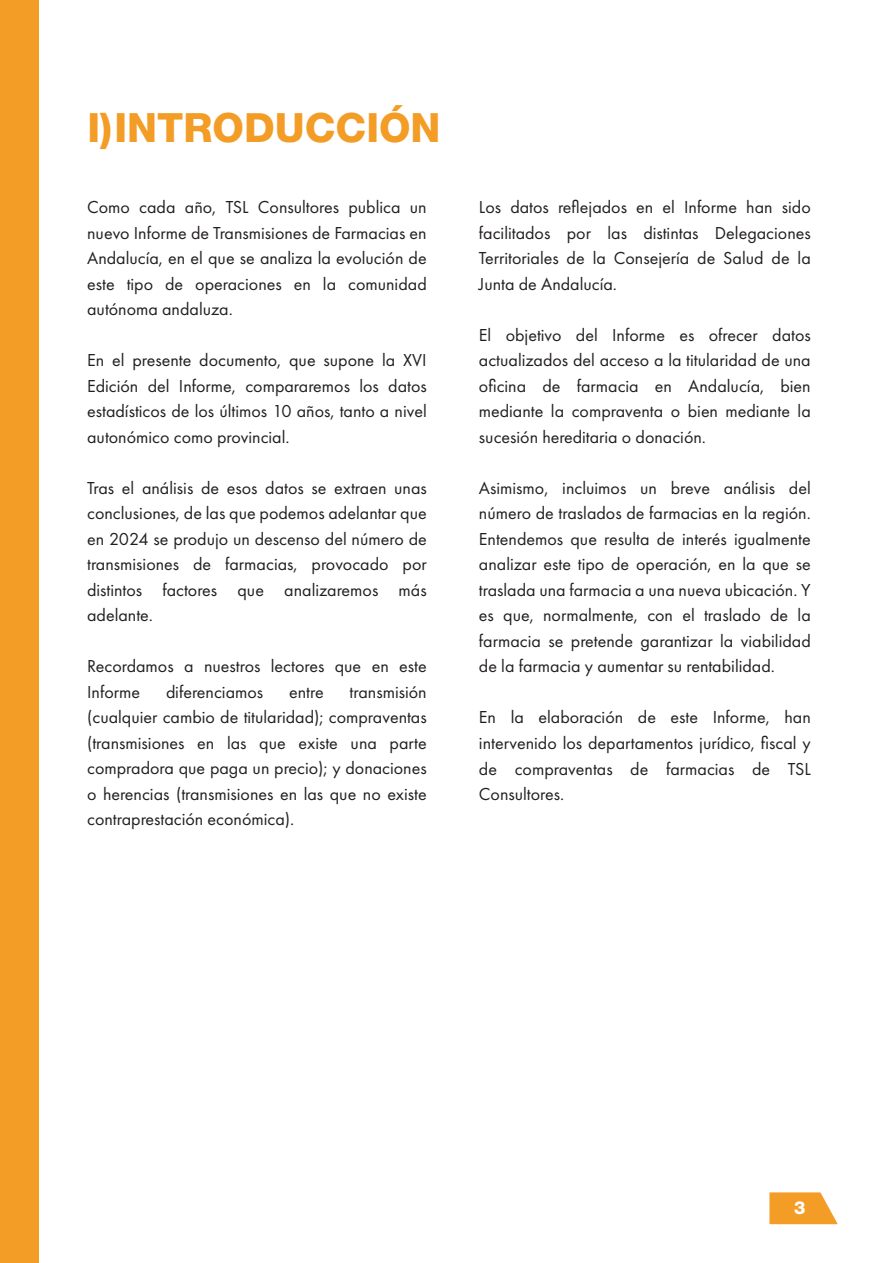
<style>
.page{position:relative;width:893px;height:1263px;background:#fff}
.page>*{position:absolute;margin:0;border:0;box-sizing:border-box;transform-origin:0 0}
.t1{font:800 40.5px "Helvetica Neue";color:#f39d26}
.t2{font:18px/25.5px "Futura PT";color:#231f20;text-align:justify}
.t3{font:800 18px "Helvetica Neue";color:#fff}
</style>
<div class="page">
<div style="left:0;top:0;width:38px;height:1263px;background:#f39d26"></div>
<svg style="left:769px;top:1192px;width:69px;height:32px;background:#f4ab46"></svg>
<h1 class="t1" style="left:87px;top:96px;width:355px">I)INTRODUCCIÓN</h1>
<p class="t2" style="left:87px;top:194px;width:341px">Como cada año, TSL Consultores publica un nuevo Informe de Transmisiones de Farmacias en Andalucía, en el que se analiza la evolución de este tipo de operaciones en la comunidad autónoma andaluza.</p>
<p class="t2" style="left:87px;top:347px;width:341px">En el presente documento, que supone la XVI Edición del Informe, compararemos los datos estadísticos de los últimos 10 años, tanto a nivel autonómico como provincial.</p>
<p class="t2" style="left:87px;top:475px;width:341px">Tras el análisis de esos datos se extraen unas conclusiones, de las que podemos adelantar que en 2024 se produjo un descenso del número de transmisiones de farmacias, provocado por distintos factores que analizaremos más adelante.</p>
<p class="t2" style="left:87px;top:653px;width:341px">Recordamos a nuestros lectores que en este<br>Informe</p>
<p class="t2" style="left:166px;top:679px;width:99px">diferenciamos</p>
<p class="t2" style="left:289px;top:679px;width:36px">entre</p>
<p class="t2" style="left:87px;top:679px;width:341px;text-indent:262px">transmisión (cualquier cambio de titularidad); compraventas (transmisiones en las que existe una parte compradora que paga un precio); y donaciones o herencias (transmisiones en las que no existe contraprestación económica).</p>
<p class="t2" style="left:479px;top:194px;width:333px">Los datos reflejados en el Informe han sido facilitados por las distintas Delegaciones Territoriales de la Consejería de Salud de la Junta de Andalucía.</p>
<p class="t2" style="left:479px;top:322px;width:333px">El objetivo del Informe es ofrecer datos actualizados del acceso a la titularidad de una oficina de farmacia en Andalucía, bien mediante la compraventa o bien mediante la sucesión hereditaria o donación.</p>
<p class="t2" style="left:479px;top:475px;width:333px">Asimismo, incluimos un breve análisis del número de traslados de farmacias en la región.<br>Entendemos que resulta de interés igualmente analizar este tipo de operación, en la que se traslada una farmacia a una nueva ubicación. Y es que, normalmente, con el traslado de la farmacia se pretende garantizar la viabilidad de la farmacia y aumentar su rentabilidad.</p>
<p class="t2" style="left:479px;top:705px;width:333px">En la elaboración de este Informe, han intervenido los departamentos jurídico, fiscal y de compraventas de farmacias de TSL Consultores.</p>
<p class="t3" style="left:794px;top:1193px;width:13px">3</p>
</div>
